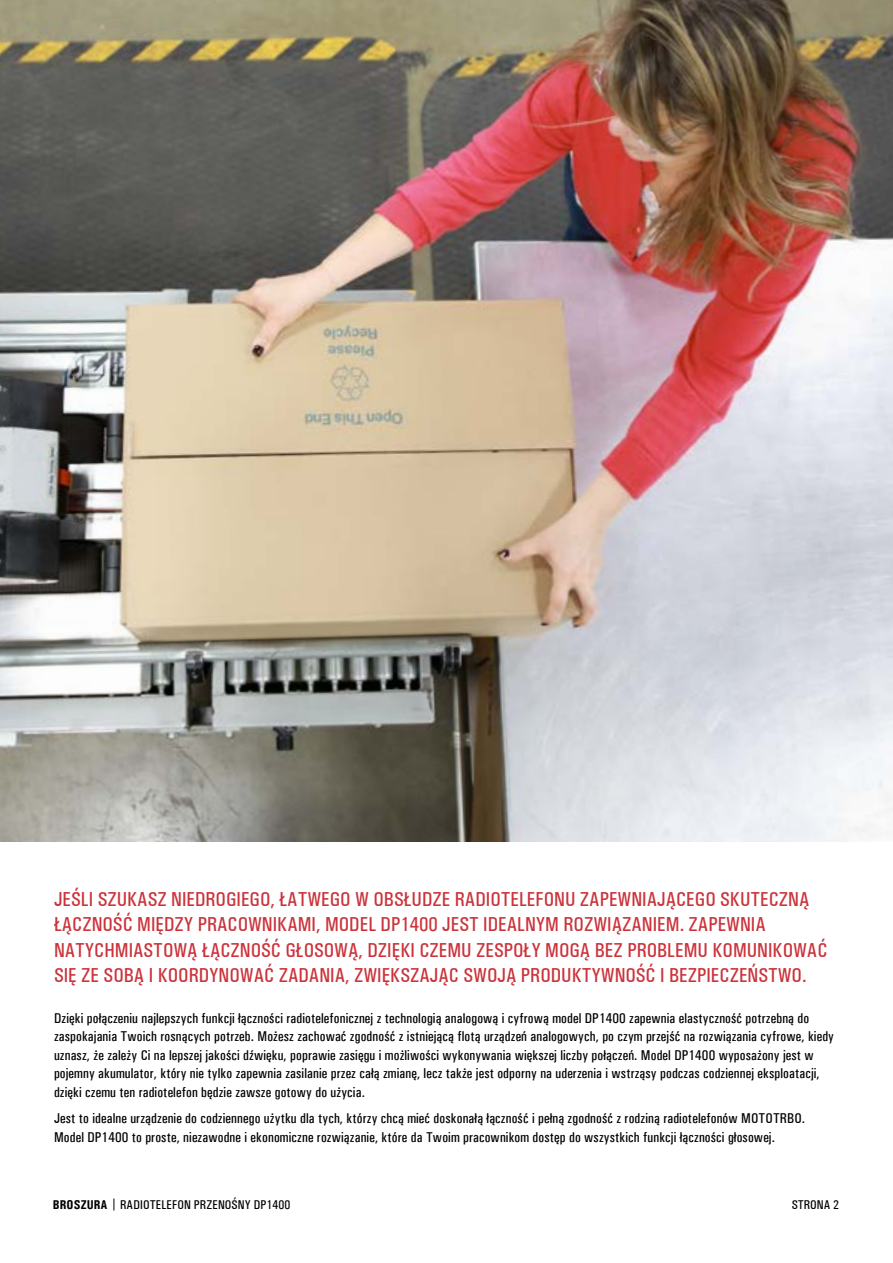
<style>
.page{position:relative;width:893px;height:1263px;background:#fff}
.page>*{position:absolute;margin:0;border:0;box-sizing:border-box;transform-origin:0 0}
.t1{font:500 20.25px/25.5px "Univers Condensed";color:#cb333b}
.t2{font:500 14.25px/18.3px "Univers Condensed";letter-spacing:.01em;color:#000}
.t3{font:500 12.75px "Univers Condensed";letter-spacing:.01em;color:#000}
.s1{font-weight:700}
</style>
<div class="page">
<img style="left:0;top:0;width:893px;height:842px">
<svg style="left:114px;top:1198px;width:1px;height:12px"></svg>
<p class="t1" style="left:54px;top:886px;width:775px">JEŚLI SZUKASZ NIEDROGIEGO, ŁATWEGO W OBSŁUDZE RADIOTELEFONU ZAPEWNIAJĄCEGO SKUTECZNĄ ŁĄCZNOŚĆ MIĘDZY PRACOWNIKAMI, MODEL DP1400 JEST IDEALNYM ROZWIĄZANIEM. ZAPEWNIA NATYCHMIASTOWĄ ŁĄCZNOŚĆ GŁOSOWĄ, DZIĘKI CZEMU ZESPOŁY MOGĄ BEZ PROBLEMU KOMUNIKOWAĆ SIĘ ZE SOBĄ I KOORDYNOWAĆ ZADANIA, ZWIĘKSZAJĄC SWOJĄ PRODUKTYWNOŚĆ I BEZPIECZEŃSTWO.</p>
<p class="t2" style="left:54px;top:1009px;width:782px">Dzięki połączeniu najlepszych funkcji łączności radiotelefonicznej z technologią analogową i cyfrową model DP1400 zapewnia elastyczność potrzebną do zaspokajania Twoich rosnących potrzeb. Możesz zachować zgodność z istniejącą flotą urządzeń analogowych, po czym przejść na rozwiązania cyfrowe, kiedy uznasz, że zależy Ci na lepszej jakości dźwięku, poprawie zasięgu i możliwości wykonywania większej liczby połączeń. Model DP1400 wyposażony jest w pojemny akumulator, który nie tylko zapewnia zasilanie przez całą zmianę, lecz także jest odporny na uderzenia i wstrząsy podczas codziennej eksploatacji, dzięki czemu ten radiotelefon będzie zawsze gotowy do użycia.</p>
<p class="t2" style="left:54px;top:1109px;width:753px">Jest to idealne urządzenie do codziennego użytku dla tych, którzy chcą mieć doskonałą łączność i pełną zgodność z rodziną radiotelefonów MOTOTRBO.<br>Model DP1400 to proste, niezawodne i ekonomiczne rozwiązanie, które da Twoim pracownikom dostęp do wszystkich funkcji łączności głosowej.</p>
<p class="t3" style="left:53px;top:1197px;width:239px"><span class="s1">BROSZURA</span> RADIOTELEFON PRZENOŚNY DP1400</p>
<p class="t3" style="left:792px;top:1197px;width:49px">STRONA 2</p>
</div>
